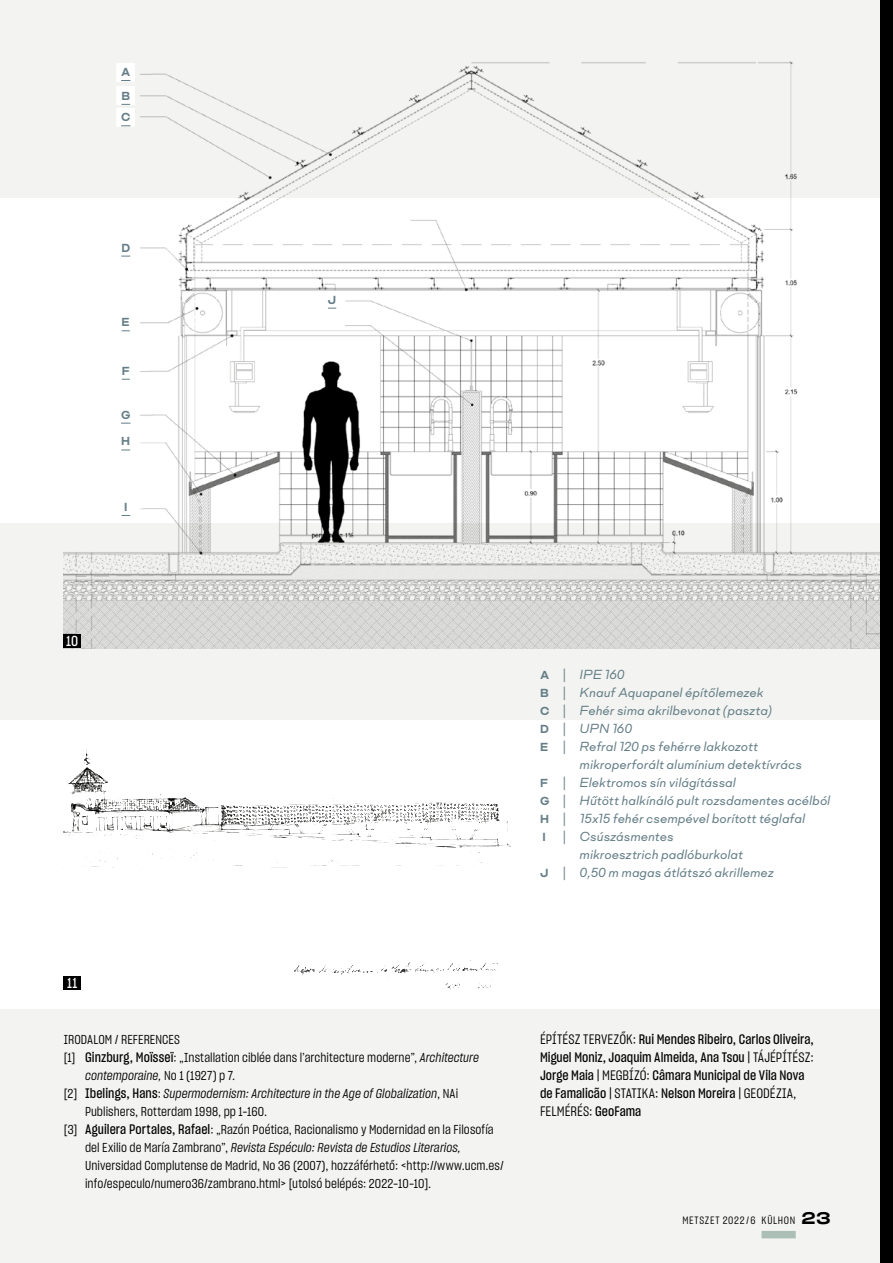
<style>
.page{position:relative;width:893px;height:1263px;background:#f3f4f1}
.page>*{position:absolute;margin:0;border:0;box-sizing:border-box;transform-origin:0 0}
.t1{font:14.25px "Sharp Grotesk Medium 15";color:#fff}
.t2{font:italic 13.5px/18px "Mid Century Sans";color:#647e87}
.t3{font:13.5px/18px "Sharp Grotesk Medium 15";color:#000}
.t4{font:13.5px "Sharp Grotesk Book 15";letter-spacing:.005em;color:#000}
.t5{font:12.75px/18px "Sharp Grotesk Book 15";letter-spacing:.005em;color:#000}
.t6{font:12.75px/18px "Sharp Grotesk Book Italic 15";letter-spacing:.005em;color:#000}
.t7{font:700 12px/23.9px "Mid Century Sans";color:#647e87}
.t8{font:10.5px "Sharp Grotesk Book 15";letter-spacing:.065em;color:#000}
.s1{font-weight:700;font-style:normal;font-size:12px}
.s2{font-family:"Sharp Grotesk Medium 15";font-size:13.5px}
.s3{font-family:"Sharp Grotesk Book Italic 15"}
.s4{font-family:"Sharp Grotesk Book 15"}
.s5{font-family:"Sharp Grotesk Medium 15"}
.s6{font-family:"Sharp Grotesk Medium 25";font-size:16.5px}
</style>
<div class="page">
<div style="left:0;top:198px;width:880px;height:324px;background:#fff"></div>
<div style="left:0;top:720px;width:880px;height:288px;background:#fff"></div>
<img style="left:64px;top:61px;width:816px;height:587px">
<img style="left:64px;top:749px;width:446px;height:240px">
<div style="left:64px;top:634px;width:17px;height:14px;background:#000"></div>
<div style="left:64px;top:976px;width:17px;height:14px;background:#000"></div>
<div style="left:117px;top:63px;width:18px;height:18px;background:#fff"></div>
<div style="left:117px;top:87px;width:18px;height:18px;background:#fff"></div>
<div style="left:117px;top:108px;width:18px;height:18px;background:#fff"></div>
<div style="left:117px;top:239px;width:18px;height:18px;background:#fff"></div>
<div style="left:117px;top:313px;width:18px;height:18px;background:#fff"></div>
<div style="left:117px;top:406px;width:18px;height:17px;background:#fff"></div>
<div style="left:117px;top:362px;width:18px;height:18px;background:#fff"></div>
<div style="left:117px;top:432px;width:18px;height:18px;background:#fff"></div>
<div style="left:323px;top:291px;width:18px;height:17px;background:#fff"></div>
<div style="left:117px;top:498px;width:18px;height:18px;background:#fff"></div>
<div style="left:880px;top:0;width:13px;height:1263px;background:#000"></div>
<div style="left:761px;top:1231px;width:35px;height:7px;background:#acbfb6"></div>
<p class="t7" style="left:121px;top:60px;width:11px">A<br>B</p>
<p class="t7" style="left:121px;top:105px;width:11px">C</p>
<p class="t7" style="left:121px;top:236px;width:10px">D</p>
<p class="t7" style="left:122px;top:310px;width:10px">E</p>
<p class="t7" style="left:122px;top:359px;width:9px">F</p>
<p class="t7" style="left:121px;top:403px;width:11px">G</p>
<p class="t7" style="left:121px;top:430px;width:10px">H</p>
<p class="t7" style="left:124px;top:495px;width:5px">I</p>
<p class="t7" style="left:328px;top:288px;width:10px">J</p>
<p class="t1" style="left:66px;top:631px;width:14px">10</p>
<p class="t2" style="left:540px;top:666px;width:233px"><span class="s1">A</span> | IPE 160<br><span class="s1">B</span> | Knauf Aquapanel építőlemezek<br><span class="s1">C</span> | Fehér sima akrilbevonat (paszta)<br><span class="s1">D</span> | UPN 160<br><span class="s1">E</span> | Refral 120 ps fehérre lakkozott</p>
<p class="t2" style="left:580px;top:756px;width:224px">mikroperforált alumínium detektívrács</p>
<p class="t2" style="left:540px;top:774px;width:197px"><span class="s1">F</span> | Elektromos sín világítással</p>
<p class="t2" style="left:540px;top:792px;width:292px"><span class="s1">G</span> | Hűtött halkínáló pult rozsdamentes acélból</p>
<p class="t2" style="left:540px;top:810px;width:267px"><span class="s1">H</span> | 15x15 fehér csempével borított téglafal</p>
<p class="t2" style="left:543px;top:828px;width:133px"><span class="s1">I</span> | Csúszásmentes</p>
<p class="t2" style="left:580px;top:846px;width:165px">mikroesztrich padlóburkolat</p>
<p class="t2" style="left:540px;top:864px;width:235px"><span class="s1">J</span> | 0,50 m magas átlátszó akrillemez</p>
<p class="t1" style="left:67px;top:973px;width:12px">11</p>
<p class="t5" style="left:64px;top:1030px;width:417px">IRODALOM / REFERENCES<br>[1] <span class="s2">Ginzburg, Moïsseï</span>: „Installation ciblée dans l’architecture moderne”, <span class="s3">Architecture</span></p>
<p class="t6" style="left:64px;top:1066px;width:396px;text-indent:21px">contemporaine, <span class="s4">No 1 (1927) p 7.<br>[2]</span> <span class="s2">Ibelings, Hans</span><span class="s4">:</span> Supermodernism: Architecture in the Age of Globalization<span class="s4">, NAi</span></p>
<p class="t5" style="left:64px;top:1102px;width:431px;text-indent:21px">Publishers, Rotterdam 1998, pp 1–160.<br>[3] <span class="s2">Aguilera Portales, Rafael</span>: „Razón Poética, Racionalismo y Modernidad en la Filosofía</p>
<p class="t6" style="left:85px;top:1138px;width:377px"><span class="s4">del Exilio de María Zambrano”,</span> Revista Espéculo: Revista de Estudios Literarios,</p>
<p class="t5" style="left:85px;top:1156px;width:420px">Universidad Complutense de Madrid, No 36 (2007), hozzáférhető: &lt;http://www.ucm.es/ info/especulo/numero36/zambrano.html&gt; [utolsó belépés: 2022-10-10].</p>
<p class="t3" style="left:540px;top:1030px;width:275px"><span class="s4">ÉPÍTÉSZ TERVEZŐK:</span> Rui Mendes Ribeiro, Carlos Oliveira, Miguel Moniz, Joaquim Almeida, Ana Tsou <span class="s4">| TÁJÉPÍTÉSZ:<br></span>Jorge Maia <span class="s4">| MEGBÍZÓ:</span> Câmara Municipal de Vila Nova de Famalicão <span class="s4">| STATIKA:</span> Nelson Moreira <span class="s4">| GEODÉZIA,</span></p>
<p class="t4" style="left:540px;top:1102px;width:103px">FELMÉRÉS: <span class="s5">GeoFama</span></p>
<p class="t8" style="left:682px;top:1213px;width:150px">METSZET 2022/6 KÜLHON <span class="s6">23</span></p>
</div>
